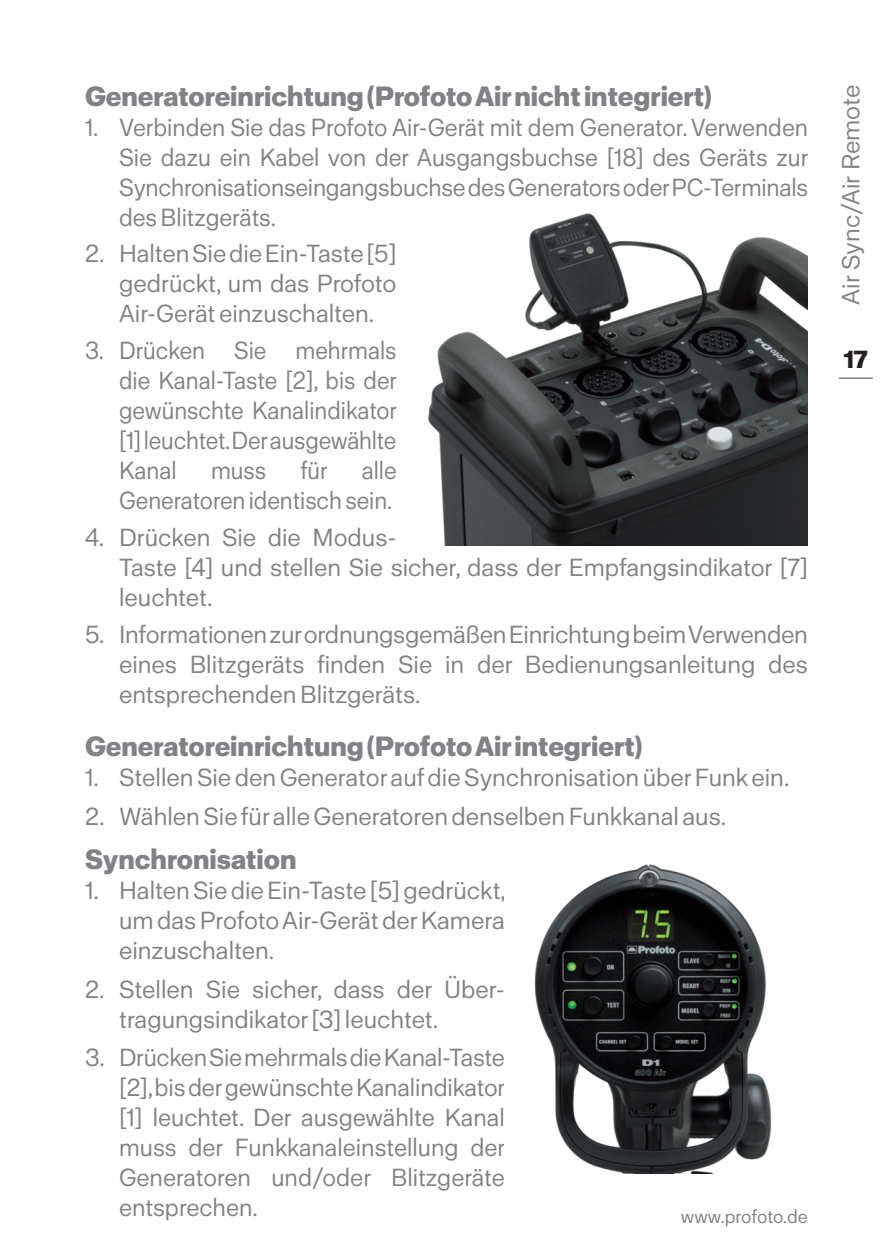
<style>
.page{position:relative;width:893px;height:1259px;background:#fff}
.page>*{position:absolute;margin:0;border:0;box-sizing:border-box;transform-origin:0 0}
.t1{font:700 27px "Profoto Sans";color:#808285}
.t2{font:24px/30px "Profoto Sans";color:#808285;text-align:justify}
.t3{font:24px/30px "Profoto Sans";color:#808285;text-align:justify;scale:.96 1}
.t4{font:24px/30px "Profoto Sans";color:#808285;text-align:justify;scale:.94 1}
.t5{font:700 24px "Profoto Sans";color:#231f20}
.t6{font:18px "Profoto Sans";letter-spacing:-.01em;color:#808285}
</style>
<div class="page">
<hr style="left:839px;top:377px;width:34px;height:2px;background:#808285">
<img style="left:428px;top:213px;width:380px;height:333px">
<img style="left:534px;top:864px;width:238px;height:310px">
<p class="t1" style="left:85px;top:80px;width:628px">Generatoreinrichtung (Profoto Air nicht integriert)</p>
<p class="t3" style="left:119px;top:111px;width:719px;text-indent:-34px">1. Verbinden Sie das Profoto Air-Gerät mit dem Generator. Verwenden Sie dazu ein Kabel von der Ausgangsbuchse [18] des Geräts zur Synchronisationseingangsbuchse des Generators oder PC-Terminals des Blitzgeräts.</p>
<p class="t2" style="left:119px;top:238px;width:279px;text-indent:-34px">2. Halten Sie die Ein-Taste [5] gedrückt, um das Profoto Air-Gerät einzuschalten.</p>
<p class="t4" style="left:119px;top:335px;width:297px;text-indent:-34px">3. Drücken Sie mehrmals die Kanal-Taste [2], bis der gewünschte Kanalindikator [1] leuchtet. Der ausgewählte Kanal</p>
<p class="t4" style="left:211px;top:455px;width:60px">muss</p>
<p class="t4" style="left:300px;top:455px;width:31px">für</p>
<p class="t4" style="left:119px;top:455px;width:297px;text-align:right">alle<br>Generatoren identisch sein.</p>
<p class="t2" style="left:119px;top:522px;width:690px;text-align:left;text-indent:-34px">4. Drücken Sie die Modus-<br>Taste [4] und stellen Sie sicher, dass der Empfangsindikator [7] leuchtet.</p>
<p class="t2" style="left:119px;top:619px;width:690px;text-indent:-34px">5. Informationen zur ordnungsgemäßen Einrichtung beim Verwenden eines Blitzgeräts finden Sie in der Bedienungsanleitung des entsprechenden Blitzgeräts.</p>
<p class="t1" style="left:85px;top:730px;width:559px">Generatoreinrichtung (Profoto Air integriert)</p>
<p class="t2" style="left:85px;top:762px;width:706px">1. Stellen Sie den Generator auf die Synchronisation über Funk ein.</p>
<p class="t2" style="left:85px;top:800px;width:643px">2. Wählen Sie für alle Generatoren denselben Funkkanal aus.</p>
<p class="t1" style="left:85px;top:843px;width:213px">Synchronisation</p>
<p class="t2" style="left:119px;top:875px;width:389px;text-indent:-34px">1. Halten Sie die Ein-Taste [5] gedrückt, um das Profoto Air-Gerät der Kamera einzuschalten.</p>
<p class="t2" style="left:119px;top:973px;width:384px;text-indent:-34px">2. Stellen Sie sicher, dass der Über&shy;tragungsindikator [3] leuchtet.</p>
<p class="t2" style="left:119px;top:1042px;width:388px;text-indent:-34px">3. Drücken Sie mehrmals die Kanal-Taste [2], bis der gewünschte Kanalindikator [1] leuchtet. Der ausgewählte Kanal muss der Funkkanaleinstellung der Generatoren und/oder Blitzgeräte entsprechen.</p>
<p class="t6" style="left:681px;top:1206px;width:129px">www.profoto.de</p>
<p class="t2" style="left:835px;top:305px;width:221px;rotate:-90deg">Air Sync/Air Remote</p>
<p class="t5" style="left:844px;top:344px;width:26px">17</p>
</div>
